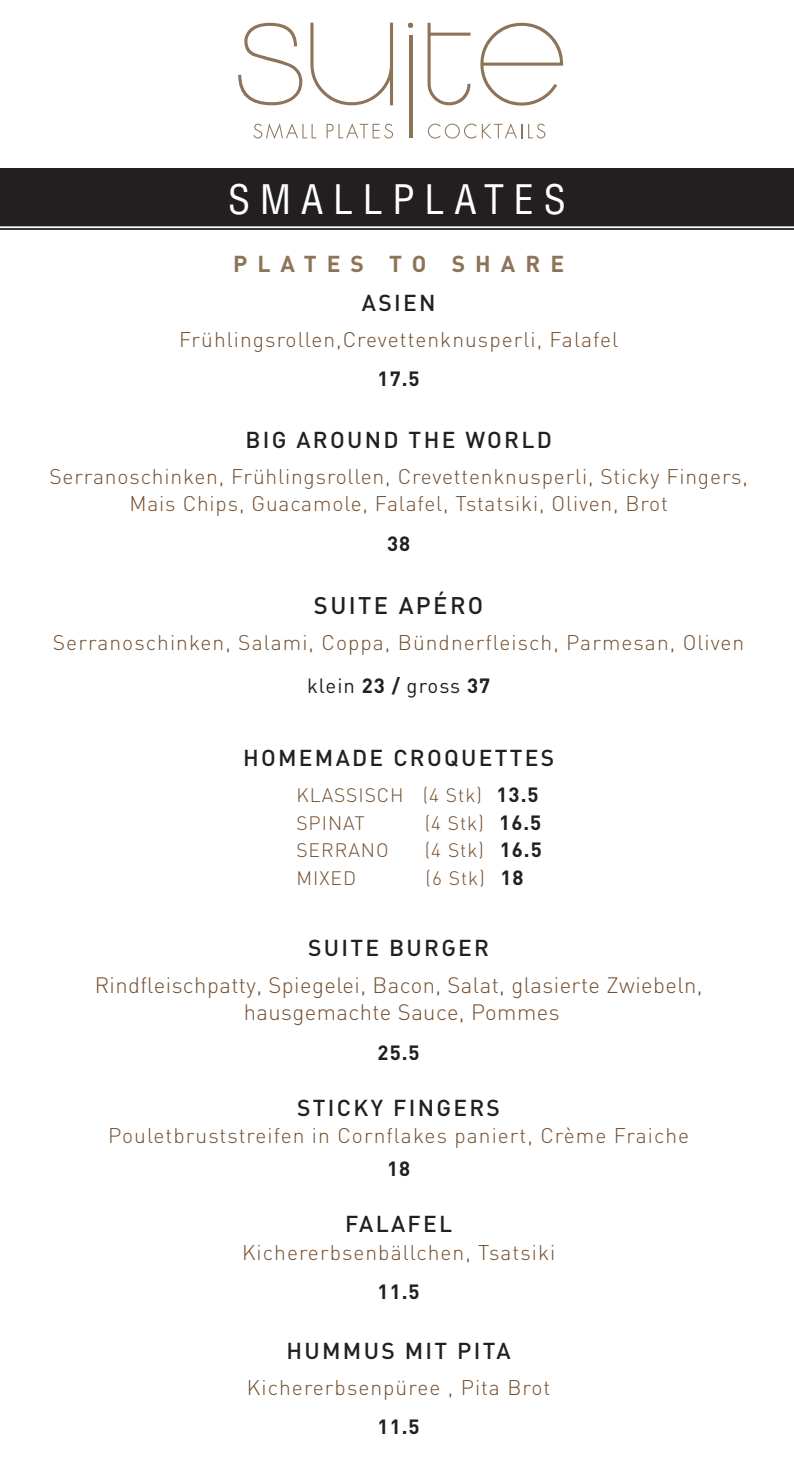
<style>
.page{position:relative;width:794px;height:1474px;background:#fff}
.page>*{position:absolute;margin:0;border:0;box-sizing:border-box;transform-origin:0 0}
.t1{font:condensed 39.73px "Helvetica";letter-spacing:.25em;color:#fff}
.t2{font:500 23.8px "DIN";letter-spacing:.1em;color:#231f20}
.t3{font:500 22.75px "DIN";letter-spacing:.1em;color:#231f20}
.t4{font:22.75px "DIN Bold Alternate";letter-spacing:.44em;color:#8d7459}
.t5{font:22.75px "DIN Medium Alternate";letter-spacing:.1em;color:#231f20}
.t6{font:300 22.05px/27.5px "DIN";letter-spacing:.02em;color:#734e2f;text-align:center}
.t7{font:300 21px/27.5px "DIN";letter-spacing:.05em;color:#734e2f;text-align:center}
.t8{font:700 20.3px "DIN";letter-spacing:.05em;color:#231f20}
.t9{font:20.3px "DIN";letter-spacing:.05em;color:#231f20}
.t10{font:300 19.25px/27.5px "DIN";letter-spacing:.05em;color:#734e2f}
.s1{font-weight:700}
.s2{font-weight:700;font-size:20.3px;color:#231f20}
</style>
<div class="page">
<div style="left:0;top:168px;width:794px;height:57px;background:#231f20"></div>
<hr style="left:0;top:224px;width:794px;height:2px;background:#231f20">
<hr style="left:0;top:228px;width:794px;height:2px;background:#231f20">
<svg style="left:238px;top:23px;width:64px;height:82px"></svg>
<svg style="left:310px;top:23px;width:83px;height:82px"></svg>
<svg style="left:408px;top:23px;width:5px;height:5px"></svg>
<hr style="left:409px;top:36px;width:3px;height:102px;background:#8d7459">
<svg style="left:427px;top:23px;width:43px;height:82px"></svg>
<svg style="left:480px;top:23px;width:83px;height:83px"></svg>
<svg style="left:428px;top:124px;width:48px;height:14px"></svg>
<svg style="left:482px;top:123px;width:40px;height:15px"></svg>
<svg style="left:528px;top:124px;width:17px;height:14px"></svg>
<svg style="left:253px;top:123px;width:63px;height:16px"></svg>
<svg style="left:326px;top:123px;width:67px;height:15px"></svg>
<h1 class="t1" style="left:228px;top:175px;width:339px">SMALLPLATES</h1>
<p class="t4" style="left:233px;top:248px;width:332px">PLATES TO SHARE</p>
<p class="t3" style="left:362px;top:288px;width:75px">ASIEN</p>
<p class="t7" style="left:179px;top:325px;width:440px">Frühlingsrollen,Crevettenknusperli, Falafel</p>
<p class="t8" style="left:377px;top:365px;width:44px">17.5</p>
<p class="t3" style="left:245px;top:425px;width:308px">BIG AROUND THE WORLD</p>
<p class="t7" style="left:49px;top:462px;width:700px">Serranoschinken, Frühlingsrollen, Crevettenknusperli, Sticky Fingers,<br>Mais Chips, Guacamole, Falafel, Tstatsiki, Oliven, Brot</p>
<p class="t8" style="left:387px;top:530px;width:25px">38</p>
<p class="t2" style="left:314px;top:590px;width:171px">SUITE APÉRO</p>
<p class="t7" style="left:53px;top:628px;width:693px">Serranoschinken, Salami, Coppa, Bündnerfleisch, Parmesan, Oliven</p>
<p class="t9" style="left:307px;top:673px;width:185px">klein <span class="s1">23 /</span> gross <span class="s1">37</span></p>
<p class="t3" style="left:243px;top:743px;width:312px">HOMEMADE CROQUETTES</p>
<p class="t10" style="left:296px;top:781px;width:244px">KLASSISCH (4 Stk) <span class="s2">13.5<br></span>SPINAT</p>
<p class="t10" style="left:425px;top:808px;width:118px">(4 Stk) <span class="s2">16.5</span></p>
<p class="t10" style="left:296px;top:836px;width:94px">SERRANO</p>
<p class="t10" style="left:425px;top:836px;width:118px">(4 Stk) <span class="s2">16.5</span></p>
<p class="t10" style="left:296px;top:863px;width:61px">MIXED</p>
<p class="t10" style="left:425px;top:863px;width:99px">(6 Stk) <span class="s2">18</span></p>
<p class="t5" style="left:308px;top:933px;width:182px">SUITE BURGER</p>
<p class="t6" style="left:95px;top:970px;width:609px">Rindfleischpatty, Spiegelei, Bacon, Salat, glasierte Zwiebeln, hausgemachte Sauce, Pommes</p>
<p class="t8" style="left:377px;top:1039px;width:44px">25.5</p>
<p class="t3" style="left:297px;top:1093px;width:204px">STICKY FINGERS</p>
<p class="t7" style="left:108px;top:1121px;width:582px">Pouletbruststreifen in Cornflakes paniert, Crème Fraiche</p>
<p class="t8" style="left:387px;top:1155px;width:25px">18</p>
<p class="t3" style="left:345px;top:1209px;width:109px">FALAFEL</p>
<p class="t7" style="left:242px;top:1238px;width:315px">Kichererbsenbällchen, Tsatsiki</p>
<p class="t8" style="left:377px;top:1278px;width:44px">11.5</p>
<p class="t3" style="left:286px;top:1335px;width:226px">HUMMUS MIT PITA</p>
<p class="t7" style="left:247px;top:1373px;width:305px">Kichererbsenpüree , Pita Brot</p>
<p class="t8" style="left:377px;top:1413px;width:44px">11.5</p>
</div>
